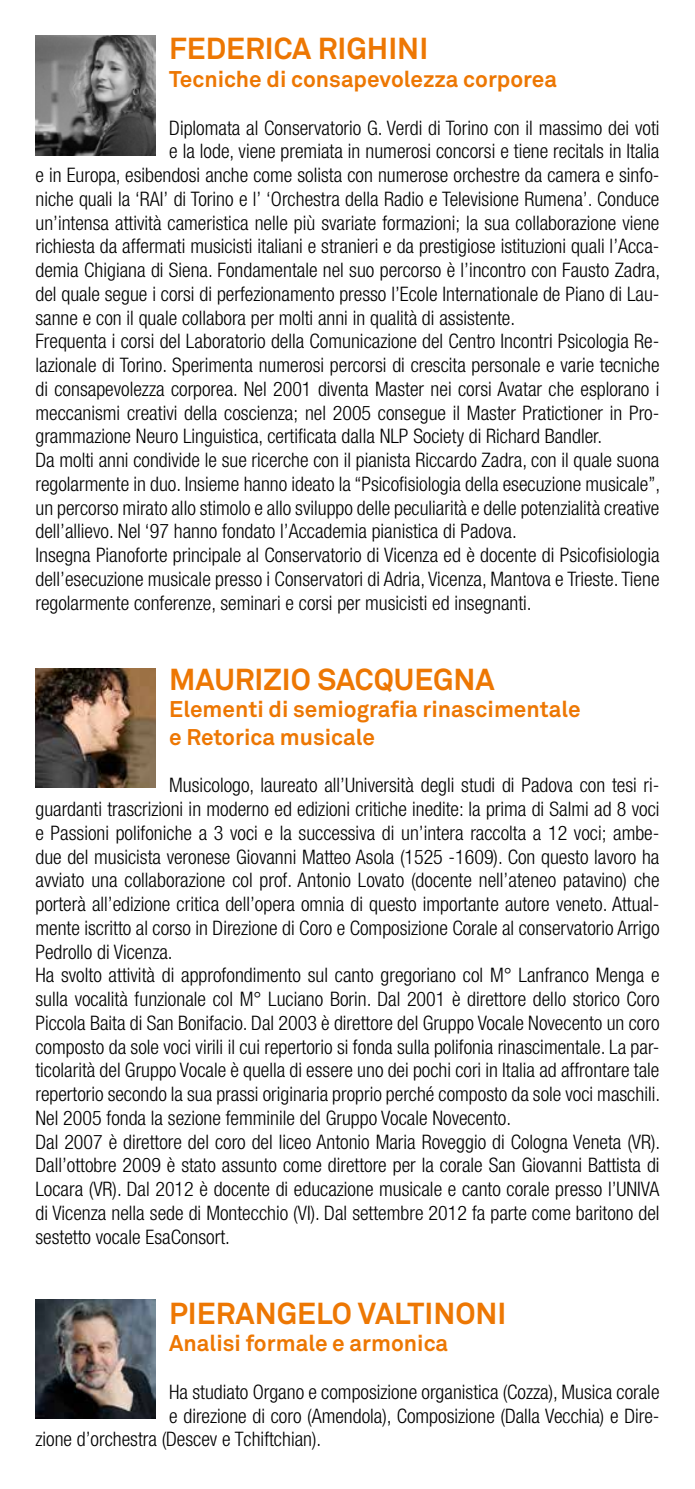
<style>
.page{position:relative;width:695px;height:1489px;background:#fff}
.page>*{position:absolute;margin:0;border:0;box-sizing:border-box;transform-origin:0 0}
.t1{font:700 30px "Akkurat";color:#ed7703}
.t2{font:700 22.5px/27.5px "Akkurat";color:#ed7703}
.t3{font:300 condensed 20px/23.8px "Helvetica Neue";color:#000}
</style>
<div class="page">
<img style="left:35px;top:668px;width:120px;height:119px">
<img style="left:35px;top:1299px;width:120px;height:119px">
<img style="left:35px;top:35px;width:120px;height:120px">
<h1 class="t1" style="left:169px;top:30px;width:260px">FEDERICA RIGH INI</h1>
<p class="t2" style="left:169px;top:65px;width:389px">Tecniche di consapevolezza corporea</p>
<p class="t3" style="left:169px;top:115px;width:491px">Diplomata al Conservatorio G. Verdi di Torino con il massimo dei voti</p>
<p class="t3" style="left:169px;top:139px;width:491px">e la lode, viene premiata in numerosi concorsi e tiene recitals in Italia</p>
<p class="t3" style="left:35px;top:163px;width:625px">e in Europa, esibendosi anche come solista con numerose orchestre da camera e sinfo-</p>
<p class="t3" style="left:35px;top:187px;width:625px">niche quali la ‘RAI’ di Torino e l’ ‘Orchestra della Radio e Televisione Rumena’. Conduce</p>
<p class="t3" style="left:35px;top:210px;width:625px">un’intensa attività cameristica nelle più svariate formazioni; la sua collaborazione viene</p>
<p class="t3" style="left:35px;top:234px;width:625px">richiesta da affermati musicisti italiani e stranieri e da prestigiose istituzioni quali l’Acca-</p>
<p class="t3" style="left:35px;top:258px;width:626px">demia Chigiana di Siena. Fondamentale nel suo percorso è l’incontro con Fausto Zadra,</p>
<p class="t3" style="left:35px;top:282px;width:625px">del quale segue i corsi di perfezionamento presso l’Ecole Internationale de Piano di Lau-</p>
<p class="t3" style="left:35px;top:305px;width:481px">sanne e con il quale collabora per molti anni in qualità di assistente.</p>
<p class="t3" style="left:35px;top:329px;width:625px">Frequenta i corsi del Laboratorio della Comunicazione del Centro Incontri Psicologia Re-</p>
<p class="t3" style="left:35px;top:353px;width:625px">lazionale di Torino. Sperimenta numerosi percorsi di crescita personale e varie tecniche</p>
<p class="t3" style="left:35px;top:376px;width:625px">di consapevolezza corporea. Nel 2001 diventa Master nei corsi Avatar che esplorano i</p>
<p class="t3" style="left:35px;top:400px;width:625px">meccanismi creativi della coscienza; nel 2005 consegue il Master Pratictioner in Pro-</p>
<p class="t3" style="left:35px;top:424px;width:568px">grammazione Neuro Linguistica, certificata dalla NLP Society di Richard Bandler.</p>
<p class="t3" style="left:35px;top:448px;width:625px">Da molti anni condivide le sue ricerche con il pianista Riccardo Zadra, con il quale suona</p>
<p class="t3" style="left:35px;top:471px;width:626px">regolarmente in duo. Insieme hanno ideato la “Psicofisiologia della esecuzione musicale”,</p>
<p class="t3" style="left:35px;top:495px;width:625px">un percorso mirato allo stimolo e allo sviluppo delle peculiarità e delle potenzialità creative</p>
<p class="t3" style="left:35px;top:519px;width:482px">dell’allievo. Nel ‘97 hanno fondato l’Accademia pianistica di Padova.</p>
<p class="t3" style="left:35px;top:543px;width:625px">Insegna Pianoforte principale al Conservatorio di Vicenza ed è docente di Psicofisiologia</p>
<p class="t3" style="left:35px;top:566px;width:625px">dell’esecuzione musicale presso i Conservatori di Adria, Vicenza, Mantova e Trieste. Tiene</p>
<p class="t3" style="left:35px;top:590px;width:497px">regolarmente conferenze, seminari e corsi per musicisti ed insegnanti.</p>
<h1 class="t1" style="left:169px;top:660px;width:327px">MAURIZIO SACQUEGNA</h1>
<p class="t2" style="left:169px;top:695px;width:413px">Elementi di semiografia rinascimentale e Retorica musicale</p>
<p class="t3" style="left:35px;top:773px;width:626px;text-indent:134px">Musicologo, laureato all’Università degli studi di Padova con tesi ri&shy;guardanti trascrizioni in moderno ed edizioni critiche inedite: la prima di Salmi ad 8 voci e Passioni polifoniche a 3 voci e la successiva di un’intera raccolta a 12 voci; ambe&shy;due del musicista veronese Giovanni Matteo Asola (1525 -1609). Con questo lavoro ha avviato una collaborazione col prof. Antonio Lovato (docente nell’ateneo patavino) che porterà all’edizione critica dell’opera omnia di questo importante autore veneto. Attual&shy;mente iscritto al corso in Direzione di Coro e Composizione Corale al conservatorio Arrigo Pedrollo di Vicenza.<br>Ha svolto attività di approfondimento sul canto gregoriano col M° Lanfranco Menga e sulla vocalità funzionale col M° Luciano Borin. Dal 2001 è direttore dello storico Coro Piccola Baita di San Bonifacio. Dal 2003 è direttore del Gruppo Vocale Novecento un coro composto da sole voci virili il cui repertorio si fonda sulla polifonia rinascimentale. La par&shy;ticolarità del Gruppo Vocale è quella di essere uno dei pochi cori in Italia ad affrontare tale repertorio secondo la sua prassi originaria proprio perché composto da sole voci maschili.<br>Nel 2005 fonda la sezione femminile del Gruppo Vocale Novecento.<br>Dal 2007 è direttore del coro del liceo Antonio Maria Roveggio di Cologna Veneta (VR).<br>Dall’ottobre 2009 è stato assunto come direttore per la corale San Giovanni Battista di Locara (VR). Dal 2012 è docente di educazione musicale e canto corale presso l’UNIVA di Vicenza nella sede di Montecchio (VI). Dal settembre 2012 fa parte come baritono del sestetto vocale EsaConsort.</p>
<h1 class="t1" style="left:169px;top:1294px;width:19px">Pieran</h1>
<h1 class="t1" style="left:277px;top:1294px;width:39px">gelo</h1>
<h1 class="t1" style="left:358px;top:1294px;width:35px">Valtinoni</h1>
<p class="t2" style="left:169px;top:1329px;width:280px">Analisi formale e armonica</p>
<p class="t3" style="left:169px;top:1379px;width:491px">Ha studiato Organo e composizione organistica (Cozza), Musica corale</p>
<p class="t3" style="left:169px;top:1403px;width:491px">e direzione di coro (Amendola), Composizione (Dalla Vecchia) e Dire-</p>
<p class="t3" style="left:35px;top:1427px;width:287px">zione d’orchestra (Descev e Tchiftchian).</p>
</div>
